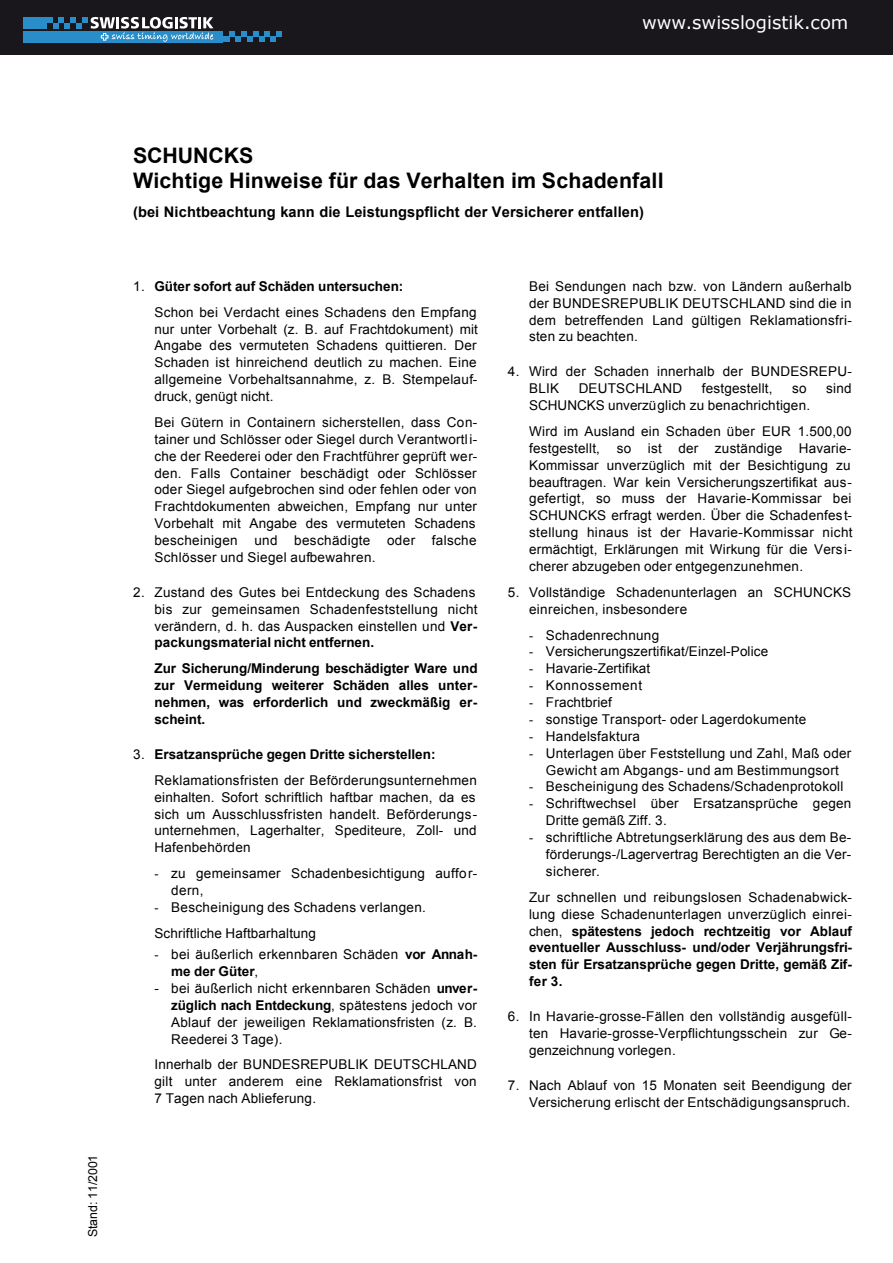
<style>
.page{position:relative;width:893px;height:1263px;background:#fff}
.page>*{position:absolute;margin:0;border:0;box-sizing:border-box;transform-origin:0 0}
.t1{font:700 21.3px/26px "Arial";letter-spacing:.01em;color:#010000}
.t2{font:18px "Verdana";color:#fff}
.t3{font:700 14.7px "Arial";letter-spacing:.005em;color:#010000}
.t4{font:13.5px/16.8px "Arial";letter-spacing:.02em;color:#010000}
.t5{font:700 13.5px/16.8px "Arial";color:#010000;text-align:justify}
.t6{font:13.5px "Arial";letter-spacing:.04em;color:#010000}
.t7{font:12.3px "Arial";letter-spacing:-.01em;color:#010000}
.s1{font-weight:700}
.s2{font-size:12.3px}
.s3{font-weight:400}
</style>
<div class="page">
<div style="left:0;top:0;width:893px;height:54px;background:#1a171c"></div>
<svg style="left:223px;top:31px;width:59px;height:11px"></svg>
<div style="left:23px;top:31px;width:200px;height:11px;background:#288dc8"></div>
<div style="left:23px;top:17px;width:24px;height:12px;background:#288dc8"></div>
<svg style="left:47px;top:17px;width:166px;height:25px"></svg>
<h2 class="t2" style="left:642px;top:10px;width:208px">www.swisslogistik.com</h2>
<p class="t7" style="left:85px;top:1237px;width:84px;rotate:-90deg">Stand: 11/2001</p>
<h1 class="t1" style="left:133px;top:143px;width:532px">SCHUNCKS<br>Wichtige Hinweise für das Verhalten im Schadenfall</h1>
<p class="t3" style="left:133px;top:202px;width:512px">(bei Nichtbeachtung kann die Leistungspflicht der Versicherer entfallen)</p>
<p class="t4" style="left:154px;top:273px;width:324px;line-height:26px;text-indent:-21px">1. <span class="s1">Güter sofort auf Schäden untersuchen:<br></span>Schon bei Verdacht eines Schadens den Empfang</p>
<p class="t4" style="left:154px;top:321px;width:325px;text-align:justify">nur unter Vorbehalt (z. B. auf Frachtdokument) mit Angabe des vermuteten Schadens quittieren. Der Schaden ist hinreichend deutlich zu machen. Eine allgemeine Vorbehaltsannahme, z. B. Stempelauf&shy;druck, genügt nicht.</p>
<p class="t4" style="left:154px;top:414px;width:324px">Bei Gütern in Containern sicherstellen, dass Con&shy;tainer und Schlösser oder Siegel durch Verantwortli&shy;che der Reederei oder den Frachtführer geprüft wer&shy;den. Falls Container beschädigt oder Schlösser oder Siegel aufgebrochen sind oder fehlen oder von Frachtdokumenten abweichen, Empfang nur unter Vorbehalt mit Angabe des vermuteten Schadens bescheinigen und beschädigte oder falsche Schlösser und Siegel aufbewahren.</p>
<p class="t4" style="left:154px;top:584px;width:325px;text-indent:-21px">2. Zustand des Gutes bei Entdeckung des Schadens bis zur gemeinsamen Schadenfeststellung nicht verändern, d. h. das Auspacken einstellen und <span class="s1">Ver&shy;packungsmaterial nicht entfernen.</span></p>
<p class="t5" style="left:154px;top:661px;width:325px">Zur Sicherung/Minderung beschädigter Ware und zur Vermeidung weiterer Schäden alles unter&shy;nehmen, was erforderlich und zweckmäßig er&shy;scheint.</p>
<p class="t4" style="left:155px;top:741px;width:324px;line-height:26px;text-indent:-21px">3. <span class="s1">Ersatzansprüche gegen Dritte sicherstellen:<br></span>Reklamationsfristen der Beförderungsunternehmen</p>
<p class="t4" style="left:154px;top:789px;width:324px">einhalten. Sofort schriftlich haftbar machen, da es sich um Ausschlussfristen handelt. Beförderungs&shy;unternehmen, Lagerhalter, Spediteure, Zoll- und Hafenbehörden</p>
<p class="t4" style="left:171px;top:865px;width:307px;text-indent:-17px"><span class="s2">-</span> zu gemeinsamer Schadenbesichtigung auffor&shy;dern,</p>
<p class="t4" style="left:154px;top:894px;width:273px;line-height:26px"><span class="s2">-</span> Bescheinigung des Schadens verlangen.<br>Schriftliche Haftbarhaltung</p>
<p class="t4" style="left:171px;top:946px;width:307px;text-indent:-17px"><span class="s2">-</span> bei äußerlich erkennbaren Schäden <span class="s1">vor Annah&shy;me der Güter</span>,</p>
<p class="t4" style="left:171px;top:980px;width:307px;text-align:justify;text-indent:-17px">- bei äußerlich nicht erkennbaren Schäden <span class="s1">unver&shy;züglich nach Entdeckung</span>, spätestens jedoch vor Ablauf der jeweiligen Reklamationsfristen (z. B.<br>Reederei 3 Tage).</p>
<p class="t4" style="left:154px;top:1056px;width:324px;text-align:justify">Innerhalb der BUNDESREPUBLIK DEUTSCHLAND gilt unter anderem eine Reklamationsfrist von 7 Tagen nach Ablieferung.</p>
<p class="t4" style="left:529px;top:278px;width:324px;text-align:justify">Bei Sendungen nach bzw. von Ländern außerhalb der BUNDESREPUBLIK DEUTSCHLAND sind die in dem betreffenden Land gültigen Reklamationsfri&shy;sten zu beachten.</p>
<p class="t4" style="left:529px;top:363px;width:324px;text-indent:-21px">4. Wird der Schaden innerhalb der BUNDESREPU-<br>BLIK</p>
<p class="t4" style="left:579px;top:380px;width:105px">DEUTSCHLAND</p>
<p class="t4" style="left:702px;top:380px;width:72px">festgestellt,</p>
<p class="t4" style="left:792px;top:380px;width:16px">so</p>
<p class="t4" style="left:826px;top:380px;width:27px">sind</p>
<p class="t4" style="left:529px;top:392px;width:324px;line-height:26px">SCHUNCKS unverzüglich zu benachrichtigen.<br>Wird im Ausland ein Schaden über EUR 1.500,00</p>
<p class="t4" style="left:529px;top:440px;width:325px">festgestellt, so ist der zuständige Havarie-Kommissar unverzüglich mit der Besichtigung zu beauftragen. War kein Versicherungszertifikat aus&shy;gefertigt, so muss der Havarie-Kommissar bei SCHUNCKS erfragt werden. Über die Schadenfes t&shy;stellung hinaus ist der Havarie-Kommissar nicht ermächtigt, Erklärungen mit Wirkung für die Versi&shy;cherer abzugeben oder entgegenzunehmen.</p>
<p class="t4" style="left:529px;top:584px;width:324px;text-indent:-21px">5. Vollständige Schadenunterlagen an SCHUNCKS einreichen, insbesondere</p>
<p class="t4" style="left:529px;top:627px;width:132px"><span class="s2">-</span> Schadenrechnung</p>
<p class="t4" style="left:529px;top:643px;width:241px"><span class="s2">-</span> Versicherungszertifikat/Einzel-Police</p>
<p class="t4" style="left:529px;top:660px;width:123px"><span class="s2">-</span> Havarie-Zertifikat</p>
<p class="t6" style="left:529px;top:677px;width:115px"><span class="s2">-</span> Konnossement</p>
<p class="t4" style="left:529px;top:694px;width:85px"><span class="s2">-</span> Frachtbrief</p>
<p class="t4" style="left:529px;top:711px;width:279px"><span class="s2">-</span> sonstige Transport- oder Lagerdokumente</p>
<p class="t4" style="left:529px;top:728px;width:113px"><span class="s2">-</span> Handelsfaktura</p>
<p class="t4" style="left:529px;top:745px;width:324px;text-align:center"><span class="s2">-</span> Unterlagen über Feststellung und Zahl, Maß oder<br>Gewicht am Abgangs- und am Bestimmungsort</p>
<p class="t4" style="left:529px;top:778px;width:316px"><span class="s2">-</span> Bescheinigung des Schadens/Schadenprotokoll</p>
<p class="t4" style="left:546px;top:795px;width:307px;text-indent:-17px"><span class="s2">-</span> Schriftwechsel über Ersatzansprüche gegen<br>Dritte gemäß Ziff. 3.</p>
<p class="t4" style="left:546px;top:829px;width:307px;text-align:justify;text-indent:-17px"><span class="s2">-</span> schriftliche Abtretungserklärung des aus dem Be&shy;förderungs-/Lagervertrag Berechtigten an die Ver&shy;sicherer.</p>
<p class="t5" style="left:529px;top:889px;width:325px"><span class="s3">Zur schnellen und reibungslosen Schadenabwick&shy;lung diese Schadenunterlagen unverzüglich einrei&shy;chen,</span> spätestens jedoch rechtzeitig vor Ablauf eventueller Ausschluss- und/oder Verjährungsfri&shy;sten für Ersatzansprüche gegen Dritte, gemäß Zif&shy;fer 3.</p>
<p class="t4" style="left:529px;top:1008px;width:324px;text-align:justify;text-indent:-21px">6. In Havarie-grosse-Fällen den vollständig ausgefüll&shy;ten Havarie-grosse-Verpflichtungsschein zur Ge&shy;genzeichnung vorlegen.</p>
<p class="t4" style="left:508px;top:1077px;width:345px;text-align:right">7. Nach Ablauf von 15 Monaten seit Beendigung der<br>Versicherung erlischt der Entschädigungsanspruch.</p>
</div>
